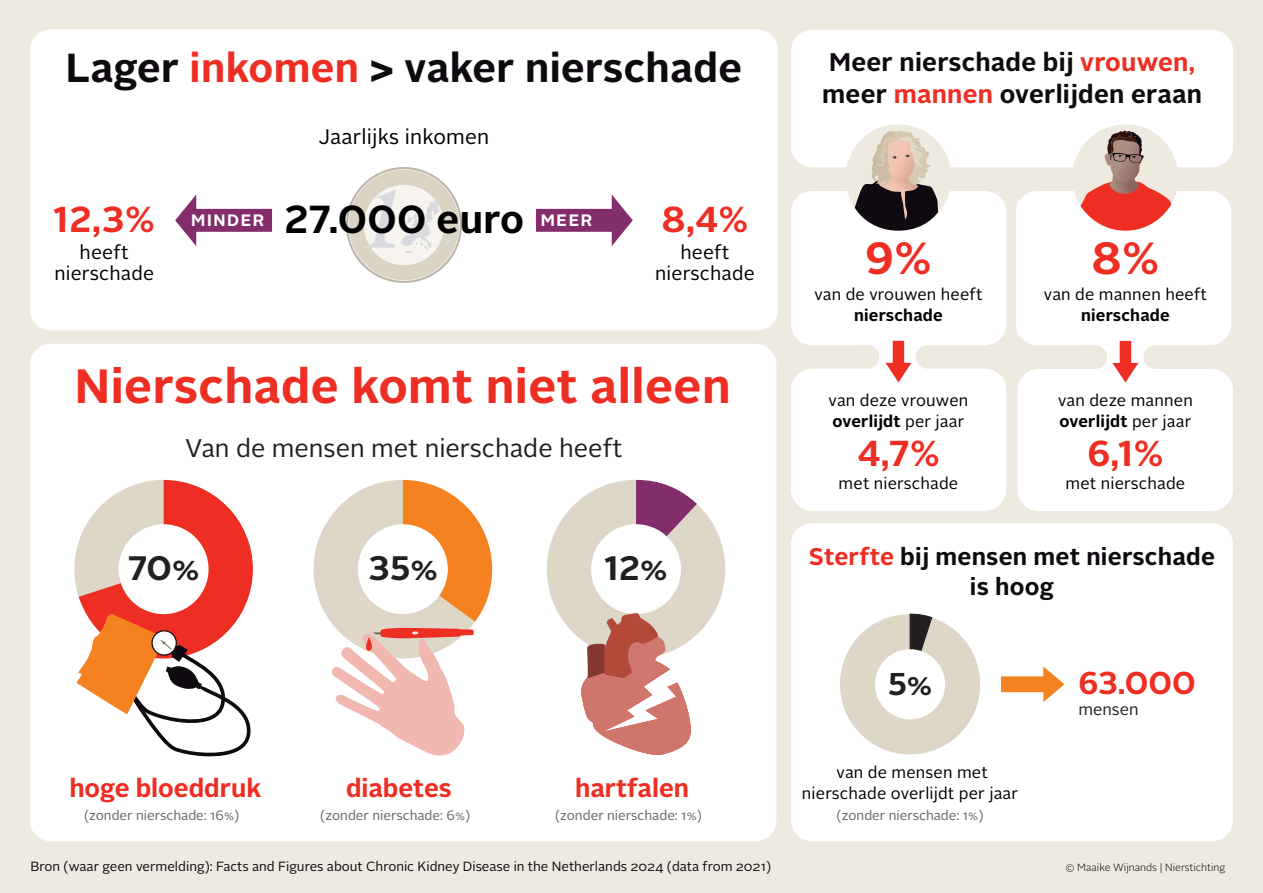
<style>
.page{position:relative;width:1263px;height:893px;background:#efeae0}
.page>*{position:absolute;margin:0;border:0;box-sizing:border-box;transform-origin:0 0}
.t1{font:700 48px "Alright Sans";letter-spacing:.01em;color:#ee2e22}
.t2{font:700 45px "Alright Sans";color:#ee2e22}
.t3{font:700 40.5px "Alright Sans";letter-spacing:.01em;color:#0f0a10}
.t4{font:700 39px "Alright Sans";letter-spacing:.01em;color:#000}
.t5{font:700 36px "Alright Sans";color:#ee2e22}
.t6{font:700 33.9px "Alright Sans";color:#231f20}
.t7{font:700 31.5px "Alright Sans";color:#ee2e22}
.t8{font:700 31.5px "Alright Sans";color:#231f20}
.t9{font:700 25.5px/31.5px "Alright Sans";letter-spacing:.01em;color:#0f0a10}
.t10{font:700 25.5px "Alright Sans";color:#ee2e22}
.t11{font:25.5px "Alright Sans";color:#231f20}
.t12{font:700 24px/30px "Alright Sans";letter-spacing:.01em;color:#0f0a10;text-align:center}
.t13{font:21px "Alright Sans";letter-spacing:.01em;color:#000}
.t14{font:19.5px/21px "Alright Sans";letter-spacing:.01em;color:#000;text-align:center}
.t15{font:16.5px/21px "Alright Sans";letter-spacing:.01em;color:#000}
.t16{font:700 16.5px "Alright Sans";letter-spacing:.01em;color:#000}
.t17{font:700 16.5px "Alright Sans";letter-spacing:.1em;color:#fff}
.t18{font:16.5px "Alright Sans";color:#231f20}
.t19{font:13.5px "Alright Sans";color:#636568}
.t20{font:13.35px "Alright Sans";color:#0f0a10}
.t21{font:300 10.5px "Alright Sans";color:#000}
.s1{color:#ee2e22}
.s2{font-weight:700}
</style>
<div class="page">
<div style="left:30px;top:29px;width:748px;height:301px;background:#fff;border-radius:21px"></div>
<div style="left:30px;top:344px;width:746px;height:497px;background:#fff;border-radius:21px"></div>
<div style="left:791px;top:523px;width:442px;height:318px;background:#fff;border-radius:21px"></div>
<div style="left:791px;top:30px;width:442px;height:311px;background:#fff"></div>
<svg style="left:346px;top:167px;width:116px;height:116px"></svg>
<svg style="left:536px;top:194px;width:97px;height:52px"></svg>
<svg style="left:175px;top:194px;width:97px;height:52px"></svg>
<svg style="left:74px;top:480px;width:179px;height:277px"></svg>
<svg style="left:313px;top:480px;width:179px;height:276px"></svg>
<svg style="left:546px;top:480px;width:180px;height:275px"></svg>
<svg style="left:840px;top:613px;width:141px;height:142px"></svg>
<div style="left:875px;top:649px;width:70px;height:70px;background:#fff;border-radius:50%"></div>
<svg style="left:1001px;top:666px;width:63px;height:36px"></svg>
<div style="left:1072px;top:124px;width:106px;height:107px;background:#efeae0;border-radius:50%"></div>
<svg style="left:1080px;top:130px;width:91px;height:101px"></svg>
<div style="left:845px;top:124px;width:107px;height:107px;background:#efeae0;border-radius:50%"></div>
<svg style="left:855px;top:130px;width:83px;height:101px"></svg>
<svg style="left:1017px;top:341px;width:216px;height:170px"></svg>
<svg style="left:791px;top:341px;width:215px;height:170px;background:#fcf9f7"></svg>
<h3 class="t3" style="left:66px;top:39px;width:678px">Lager <span class="s1">inkomen</span> &gt; vaker nierschade</h3>
<h3 class="t9" style="left:822px;top:47px;width:381px">Meer nierschade bij <span class="s1">vrouwen, </span>meer <span class="s1">mannen</span> overlijden eraan</h3>
<p class="t13" style="left:318px;top:122px;width:173px">Jaarlijks inkomen</p>
<h3 class="t5" style="left:54px;top:194px;width:103px">12,3%</h3>
<h3 class="t4" style="left:284px;top:192px;width:242px">27.000 euro</h3>
<p class="t14" style="left:54px;top:242px;width:101px">heeft nierschade</p>
<p class="t17" style="left:191px;top:209px;width:75px">MINDER</p>
<p class="t17" style="left:541px;top:209px;width:53px">MEER</p>
<h3 class="t5" style="left:662px;top:194px;width:88px">8,4%</h3>
<p class="t14" style="left:655px;top:242px;width:101px">heeft nierschade</p>
<h1 class="t1" style="left:75px;top:353px;width:657px">Nierschade komt niet alleen</h1>
<h3 class="t11" style="left:185px;top:431px;width:439px">Van de mensen met nierschade heeft</h3>
<h3 class="t6" style="left:128px;top:545px;width:73px">70%</h3>
<h3 class="t6" style="left:368px;top:545px;width:72px">35%</h3>
<h3 class="t6" style="left:604px;top:545px;width:65px">12%</h3>
<h3 class="t10" style="left:575px;top:770px;width:115px">hartfalen</h3>
<p class="t19" style="left:555px;top:806px;width:148px">(zonder nierschade: 1%)</p>
<h3 class="t10" style="left:69px;top:770px;width:193px">hoge bloeddruk</h3>
<p class="t19" style="left:84px;top:806px;width:157px">(zonder nierschade: 16%)</p>
<p class="t20" style="left:31px;top:858px;width:742px">Bron (waar geen vermelding): Facts and Figures about Chronic Kidney Disease in the Netherlands 2024 (data from 2021)</p>
<h3 class="t10" style="left:346px;top:770px;width:107px">diabetes</h3>
<p class="t19" style="left:320px;top:806px;width:151px">(zonder nierschade: 6%)</p>
<h2 class="t2" style="left:865px;top:227px;width:68px">9%</h2>
<p class="t15" style="left:814px;top:284px;width:170px">van de vrouwen heeft</p>
<p class="t16" style="left:854px;top:304px;width:90px">nierschade</p>
<p class="t15" style="left:828px;top:390px;width:141px">van deze vrouwen <span class="s2">overlijdt</span> per jaar</p>
<h3 class="t5" style="left:857px;top:428px;width:84px">4,7%</h3>
<p class="t15" style="left:839px;top:473px;width:121px">met nierschade</p>
<h2 class="t2" style="left:1091px;top:227px;width:70px">8%</h2>
<p class="t15" style="left:1044px;top:284px;width:165px">van de mannen heeft</p>
<p class="t16" style="left:1081px;top:304px;width:90px">nierschade</p>
<p class="t15" style="left:1058px;top:390px;width:136px">van deze mannen <span class="s2">overlijdt</span> per jaar</p>
<h3 class="t5" style="left:1087px;top:428px;width:78px">6,1%</h3>
<p class="t15" style="left:1065px;top:473px;width:121px">met nierschade</p>
<h3 class="t12" style="left:809px;top:542px;width:408px"><span class="s1">Sterfte</span> bij mensen met nierschade is hoog</h3>
<h3 class="t8" style="left:888px;top:661px;width:46px">5%</h3>
<h3 class="t7" style="left:1078px;top:661px;width:119px">63.000</h3>
<p class="t18" style="left:1078px;top:698px;width:62px">mensen</p>
<p class="t15" style="left:802px;top:762px;width:218px;text-align:center">van de mensen met nierschade overlijdt per jaar</p>
<p class="t19" style="left:837px;top:806px;width:148px">(zonder nierschade: 1%)</p>
<p class="t21" style="left:1065px;top:860px;width:161px">© Maaike Wijnands | Nierstichting</p>
</div>
